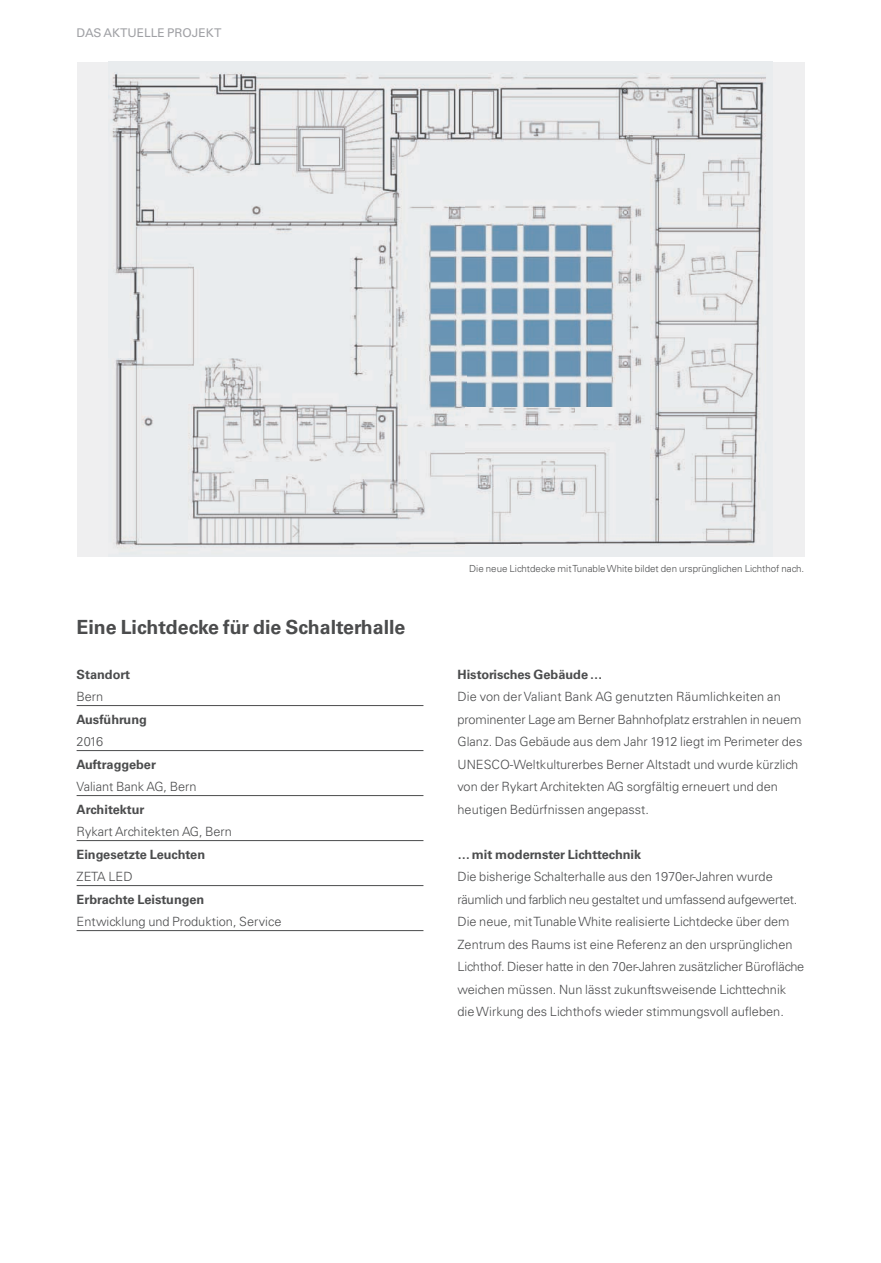
<style>
.page{position:relative;width:881px;height:1263px;background:#fff}
.page>*{position:absolute;margin:0;border:0;box-sizing:border-box;transform-origin:0 0}
.t1{font:700 19.5px "Univers LT";color:#4b4c4d}
.t2{font:300 12.75px/22.5px "Univers LT";color:#4b4c4d}
.t3{font:700 12.75px "Univers LT";color:#4b4c4d}
.t4{font:12px "Univers LT";color:#a0a1a5}
.t5{font:300 9.75px "Univers LT";color:#4b4c4d}
</style>
<div class="page">
<div style="left:77px;top:62px;width:727px;height:494px;background:#efeff0"></div>
<img style="left:108px;top:72px;width:658px;height:476px">
<hr style="left:77px;top:705px;width:346px;height:1px;background:#4b4c4d">
<hr style="left:77px;top:750px;width:346px;height:1px;background:#4b4c4d">
<hr style="left:77px;top:795px;width:346px;height:1px;background:#4b4c4d">
<hr style="left:77px;top:840px;width:346px;height:1px;background:#4b4c4d">
<hr style="left:77px;top:885px;width:346px;height:1px;background:#4b4c4d">
<hr style="left:77px;top:930px;width:346px;height:1px;background:#4b4c4d">
<p class="t4" style="left:77px;top:25px;width:146px">DAS AKTUELLE PROJEKT</p>
<h1 class="t1" style="left:77px;top:615px;width:330px">Eine Lichtdecke für die Schalterhalle</h1>
<p class="t3" style="left:77px;top:667px;width:55px">Standort</p>
<p class="t2" style="left:77px;top:685px;width:28px">Bern</p>
<p class="t3" style="left:77px;top:712px;width:72px">Ausführung</p>
<p class="t2" style="left:77px;top:730px;width:28px">2016</p>
<p class="t3" style="left:77px;top:757px;width:81px">Auftraggeber</p>
<p class="t2" style="left:77px;top:775px;width:121px">Valiant Bank AG, Bern</p>
<p class="t3" style="left:77px;top:802px;width:69px">Architektur</p>
<p class="t2" style="left:77px;top:820px;width:157px">Rykart Architekten AG, Bern</p>
<p class="t3" style="left:77px;top:847px;width:130px">Eingesetzte Leuchten</p>
<p class="t2" style="left:77px;top:865px;width:57px">ZETA LED</p>
<p class="t3" style="left:77px;top:892px;width:129px">Erbrachte Leistungen</p>
<p class="t2" style="left:77px;top:910px;width:206px">Entwicklung und Produktion, Service</p>
<p class="t5" style="left:469px;top:563px;width:336px">Die neue Lichtdecke mit Tunable White bildet den ursprünglichen Lichthof nach.</p>
<p class="t3" style="left:457px;top:667px;width:146px">Historisches Gebäude …</p>
<p class="t2" style="left:457px;top:685px;width:346px">Die von der Valiant Bank AG genutzten Räumlichkeiten an prominenter Lage am Berner Bahnhofplatz erstrahlen in neuem Glanz. Das Gebäude aus dem Jahr 1912 liegt im Perimeter des UNESCO-Weltkulturerbes Berner Altstadt und wurde kürzlich von der Rykart Architekten AG sorgfältig erneuert und den heutigen Bedürfnissen angepasst.</p>
<p class="t3" style="left:457px;top:847px;width:185px">… mit modernster Lichttechnik</p>
<p class="t2" style="left:457px;top:865px;width:348px">Die bisherige Schalterhalle aus den 1970er-Jahren wurde räumlich und farblich neu gestaltet und umfassend aufgewertet.<br>Die neue, mit Tunable White realisierte Lichtdecke über dem Zentrum des Raums ist eine Referenz an den ursprünglichen Lichthof. Dieser hatte in den 70er-Jahren zusätzlicher Bürofläche weichen müssen. Nun lässt zukunftsweisende Lichttechnik die Wirkung des Lichthofs wieder stimmungsvoll aufleben.</p>
</div>
